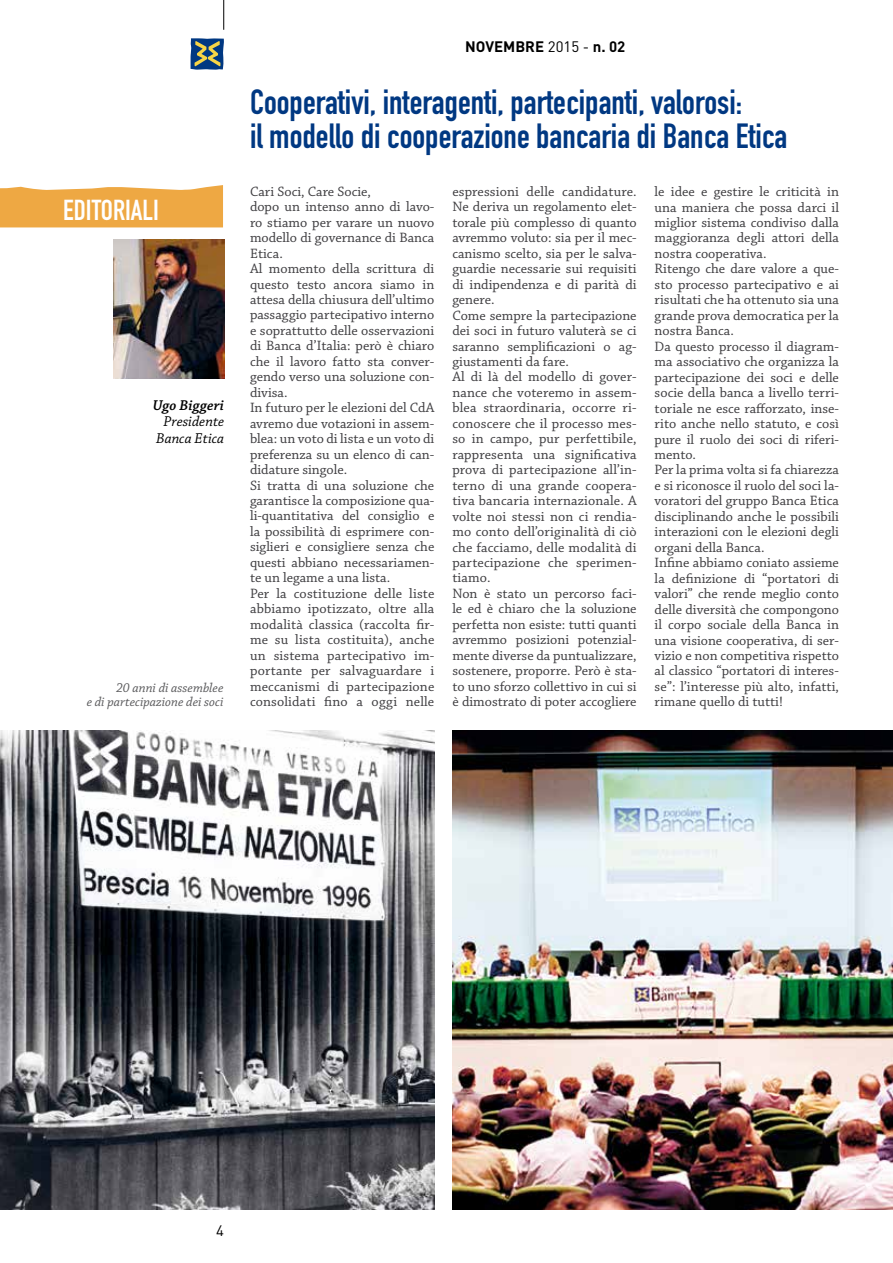
<style>
.page{position:relative;width:893px;height:1263px;background:#fff}
.page>*{position:absolute;margin:0;border:0;box-sizing:border-box;transform-origin:0 0}
.t1{font:34.5px/34.5px "DIN Engschrift Std";color:#003882}
.t2{font:28.5px "DIN Engschrift Std";color:#fff}
.t3{font:italic 15px/16.5px "Chaparral Pro";color:#000;text-align:center}
.t4{font:700 15px "DIN Pro";color:#000}
.t5{font:italic 600 15px "Chaparral Pro";letter-spacing:.005em;color:#000}
.t6{font:15px "DIN Pro";color:#000}
.t7{font:14.25px/15.5px "Chaparral Pro";color:#3e3d40}
.t8{font:italic 13.5px/13.5px "Chaparral Pro";color:#58585a;text-align:right}
.s1{font-weight:400}
</style>
<div class="page">
<hr style="left:223px;top:0;width:1px;height:30px;background:#000">
<svg style="left:191px;top:38px;width:33px;height:32px"></svg>
<svg style="left:0;top:185px;width:223px;height:42px;background:#efae51"></svg>
<img style="left:113px;top:240px;width:112px;height:139px">
<img style="left:0;top:730px;width:434px;height:479px">
<img style="left:452px;top:730px;width:441px;height:479px">
<h2 class="t2" style="left:63px;top:194px;width:97px">EDITORIALI</h2>
<p class="t5" style="left:153px;top:396px;width:73px">Ugo Biggeri</p>
<p class="t3" style="left:156px;top:414px;width:69px">Presidente<br>Banca Etica</p>
<p class="t8" style="left:87px;top:682px;width:138px">20 anni di assemblee<br>e di partecipazione dei soci</p>
<p class="t4" style="left:465px;top:37px;width:162px">NOVEMBRE <span class="s1">2015 -</span> n. 02</p>
<h1 class="t1" style="left:250px;top:85px;width:539px">Cooperativi, interagenti, partecipanti, valorosi:<br>il modello di cooperazione bancaria di Banca Etica</h1>
<p class="t7" style="left:250px;top:184px;width:186px">Cari Soci, Care Socie,<br>dopo un intenso anno di lavo&shy;ro stiamo per varare un nuovo modello di governance di Banca<br>Etica.<br>Al momento della scrittura di questo testo ancora siamo in attesa della chiusura dell’ultimo passaggio partecipativo interno e soprattutto delle osservazioni di Banca d’Italia: però è chiaro che il lavoro fatto sta conver&shy;gendo verso una soluzione con&shy;divisa.<br>In futuro per le elezioni del CdA avremo due votazioni in assem&shy;blea: un voto di lista e un voto di preferenza su un elenco di can&shy;didature singole.<br>Si tratta di una soluzione che garantisce la composizione qua&shy;li-quantitativa del consiglio e la possibilità di esprimere con&shy;siglieri e consigliere senza che questi abbiano necessariamen&shy;te un legame a una lista.<br>Per la costituzione delle liste abbiamo ipotizzato, oltre alla modalità classica (raccolta fir&shy;me su lista costituita), anche un sistema partecipativo im&shy;portante per salvaguardare i meccanismi di partecipazione consolidati fino a oggi nelle</p>
<p class="t7" style="left:452px;top:184px;width:186px">espressioni delle candidature.<br>Ne deriva un regolamento elet&shy;torale più complesso di quanto avremmo voluto: sia per il mec&shy;canismo scelto, sia per le salva&shy;guardie necessarie sui requisiti di indipendenza e di parità di genere.<br>Come sempre la partecipazione dei soci in futuro valuterà se ci saranno semplificazioni o ag&shy;giustamenti da fare.<br>Al di là del modello di gover&shy;nance che voteremo in assem&shy;blea straordinaria, occorre ri&shy;conoscere che il processo mes&shy;so in campo, pur perfettibile, rappresenta una significativa prova di partecipazione all’in&shy;terno di una grande coopera&shy;tiva bancaria internazionale. A volte noi stessi non ci rendia&shy;mo conto dell’originalità di ciò che facciamo, delle modalità di partecipazione che sperimen&shy;tiamo.<br>Non è stato un percorso faci&shy;le ed è chiaro che la soluzione perfetta non esiste: tutti quanti avremmo posizioni potenzial&shy;mente diverse da puntualizzare, sostenere, proporre. Però è sta&shy;to uno sforzo collettivo in cui si è dimostrato di poter accogliere</p>
<p class="t7" style="left:655px;top:184px;width:186px">le idee e gestire le criticità in una maniera che possa darci il miglior sistema condiviso dalla maggioranza degli attori della nostra cooperativa.<br>Ritengo che dare valore a que&shy;sto processo partecipativo e ai risultati che ha ottenuto sia una grande prova democratica per la nostra banca.<br>Da questo processo il diagram&shy;ma associativo che organizza la partecipazione dei soci e delle socie della banca a livello terri&shy;toriale ne esce rafforzato, inse&shy;rito anche nello statuto, e così pure il ruolo dei soci di riferi&shy;mento.<br>Per la prima volta si fa chiarezza e si riconosce il ruolo del soci la&shy;voratori del gruppo Banca Etica disciplinando anche le possibili interazioni con le elezioni degli organi della banca.<br>Infine abbiamo coniato assieme la definizione di “portatori di valori” che rende meglio conto delle diversità che compongono il corpo sociale della banca in una visione cooperativa, di ser&shy;vizio e non competitiva rispetto al classico “portatori di interes&shy;se”: l’interesse più alto, infatti, rimane quello di tutti!</p>
<p class="t6" style="left:216px;top:1220px;width:9px">4</p>
</div>
